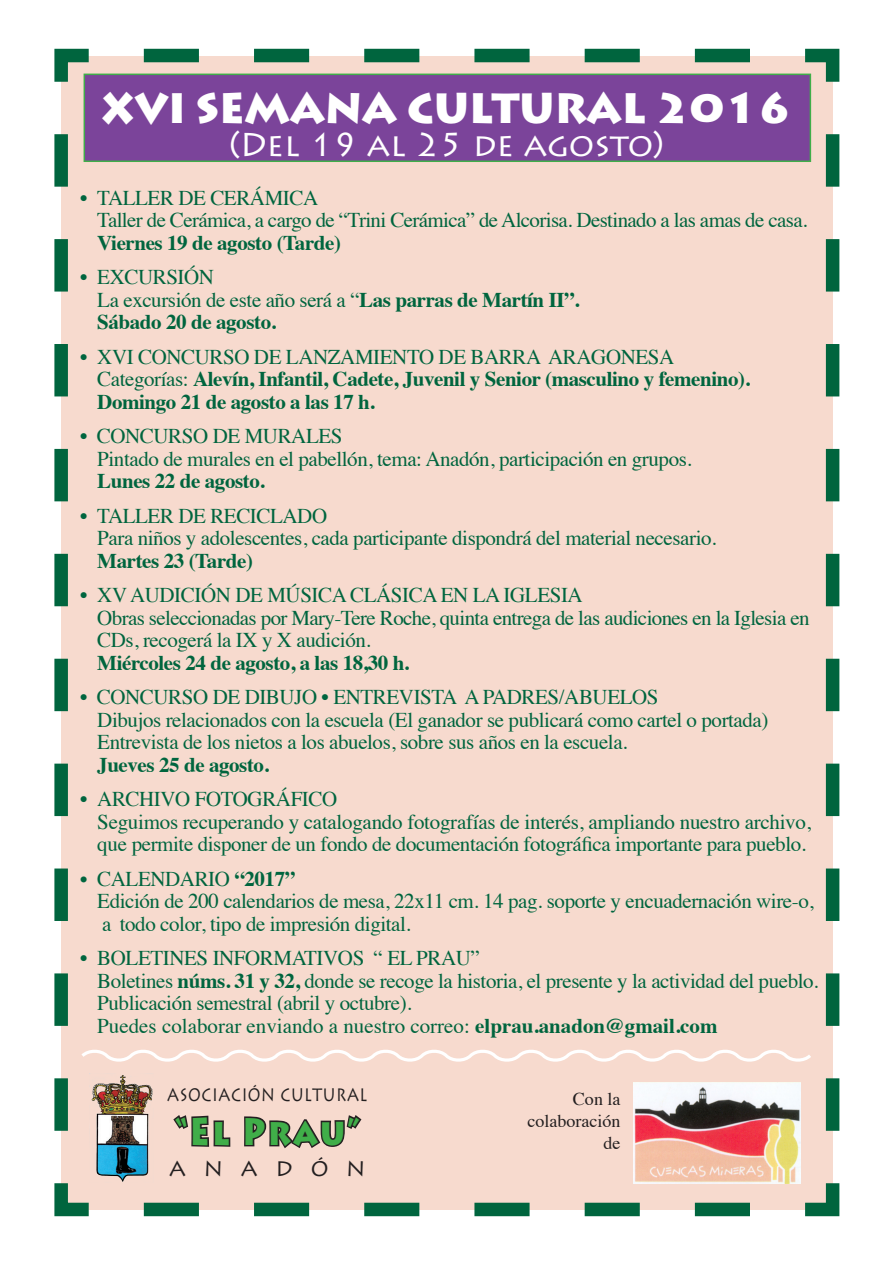
<style>
.page{position:relative;width:893px;height:1263px;background:#fff}
.page>*{position:absolute;margin:0;border:0;box-sizing:border-box;transform-origin:0 0}
.t1{font:900 42px "Lithos Pro";letter-spacing:-.01em;color:#fff}
.t2{font:900 37.95px "Lithos Pro";letter-spacing:.07em;color:#40ae49;scale:.86 1}
.t3{font:33px "Lithos Pro";color:#fff}
.t4{font:21px/22.5px "Times";letter-spacing:-.02em;color:#00653e}
.t5{font:700 21px/22.5px "Times";letter-spacing:-.02em;color:#00653e}
.t6{font:21px "Times";color:#00653e}
.t7{font:21px "Lithos Pro";letter-spacing:.85em;color:#231f20}
.t8{font:18px "Times";color:#231f20}
.t9{font:18px "Lithos Pro";letter-spacing:.04em;color:#231f20;scale:.83 1}
.s1{font-weight:700}
.s2{font-weight:400}
</style>
<div class="page">
<div style="left:54px;top:48px;width:786px;height:1169px;background:#f7dace"></div>
<div style="left:84px;top:74px;width:727px;height:88px;background:#7b449a;border:2px solid #40ae49"></div>
<img style="left:634px;top:1082px;width:166px;height:101px">
<img style="left:89px;top:1074px;width:64px;height:108px">
<svg style="left:171px;top:1113px;width:61px;height:35px;background:#b39e96"></svg>
<svg style="left:243px;top:1113px;width:120px;height:37px;background:#b29d95"></svg>
<svg style="left:78px;top:1045px;width:736px;height:21px;background:#f8dfd5"></svg>
<p class="t1" style="left:101px;top:82px;width:692px">XVI SEMANA CULTURAL 2016</p>
<p class="t3" style="left:230px;top:125px;width:435px">(Del 19 al 25 de agosto)</p>
<p class="t4" style="left:97px;top:185px;width:711px;text-indent:-17px">• TALLER DE CERÁMICA<br>Taller de Cerámica, a cargo de “Trini Cerámica” de Alcorisa. Destinado a las amas de casa.<br><span class="s1">Viernes 19 de agosto (Tarde)</span></p>
<p class="t4" style="left:80px;top:264px;width:135px">• EXCURSIÓN</p>
<p class="t4" style="left:97px;top:287px;width:484px">La excursión de este año será a “<span class="s1">Las parras de Martín II”.</span></p>
<p class="t5" style="left:97px;top:309px;width:180px">Sábado 20 de agosto.</p>
<p class="t5" style="left:97px;top:343px;width:654px;text-indent:-17px"><span class="s2">• XVI CONCURSO DE LANZAMIENTO DE BARRA ARAGONESA<br>Categorías:</span> Alevín, Infantil, Cadete, Juvenil y Senior (masculino y femenino).<br>Domingo 21 de agosto a las 17 h.</p>
<p class="t4" style="left:80px;top:423px;width:264px">• CONCURSO DE MURALES</p>
<p class="t4" style="left:97px;top:446px;width:596px">Pintado de murales en el pabellón, tema: Anadón, participación en grupos.<br><span class="s1">Lunes 22 de agosto.</span></p>
<p class="t4" style="left:97px;top:503px;width:621px;text-indent:-17px">• TALLER DE RECICLADO<br>Para niños y adolescentes, cada participante dispondrá del material necesario.</p>
<p class="t5" style="left:97px;top:547px;width:157px">Martes 23 (Tarde)</p>
<p class="t4" style="left:97px;top:582px;width:714px;text-indent:-17px">• XV AUDICIÓN DE MÚSICA CLÁSICA EN LA IGLESIA<br>Obras seleccionadas por Mary-Tere Roche, quinta entrega de las audiciones en la Iglesia en</p>
<p class="t5" style="left:97px;top:627px;width:313px"><span class="s2">CDs, recogerá la IX y X audición.<br></span>Miércoles 24 de agosto, a las 18,30 h.</p>
<p class="t4" style="left:97px;top:684px;width:673px;text-indent:-17px">• CONCURSO DE DIBUJO • ENTREVISTA A PADRES/ABUELOS<br>Dibujos relacionados con la escuela (El ganador se publicará como cartel o portada)<br>Entrevista de los nietos a los abuelos, sobre sus años en la escuela.<br><span class="s1">Jueves 25 de agosto.</span></p>
<p class="t4" style="left:97px;top:786px;width:715px;text-indent:-17px">• ARCHIVO FOTOGRÁFICO<br>Seguimos recuperando y catalogando fotografías de interés, ampliando nuestro archivo,</p>
<p class="t4" style="left:97px;top:831px;width:710px">que permite disponer de un fondo de documentación fotográfica importante para pueblo.</p>
<p class="t4" style="left:97px;top:866px;width:718px;text-indent:-17px"><span class="s1">•</span> CALENDARIO <span class="s1">“2017”<br></span>Edición de 200 calendarios de mesa, 22x11 cm. 14 pag. soporte y encuadernación wire-o,</p>
<p class="t4" style="left:102px;top:911px;width:310px">a todo color, tipo de impresión digital.</p>
<p class="t4" style="left:97px;top:945px;width:723px;text-indent:-17px">• BOLETINES INFORMATIVOS “ EL PRAU”<br>Boletines <span class="s1">núms. 31 y 32,</span> donde se recoge la historia, el presente y la actividad del pueblo.</p>
<p class="t4" style="left:97px;top:990px;width:316px">Publicación semestral (abril y octubre).</p>
<p class="t6" style="left:97px;top:1006px;width:622px">Puedes colaborar enviando a nuestro correo: <span class="s1">elprau.anadon@gmail.com</span></p>
<p class="t9" style="left:167px;top:1085px;width:243px">ASOCIACIÓN CULTURAL</p>
<p class="t2" style="left:174px;top:1108px;width:218px">“El Prau”</p>
<p class="t7" style="left:169px;top:1157px;width:198px">ANADÓN</p>
<p class="t8" style="left:573px;top:1082px;width:49px">Con la</p>
<p class="t8" style="left:527px;top:1104px;width:94px">colaboración</p>
<p class="t8" style="left:603px;top:1126px;width:18px">de</p>
</div>
